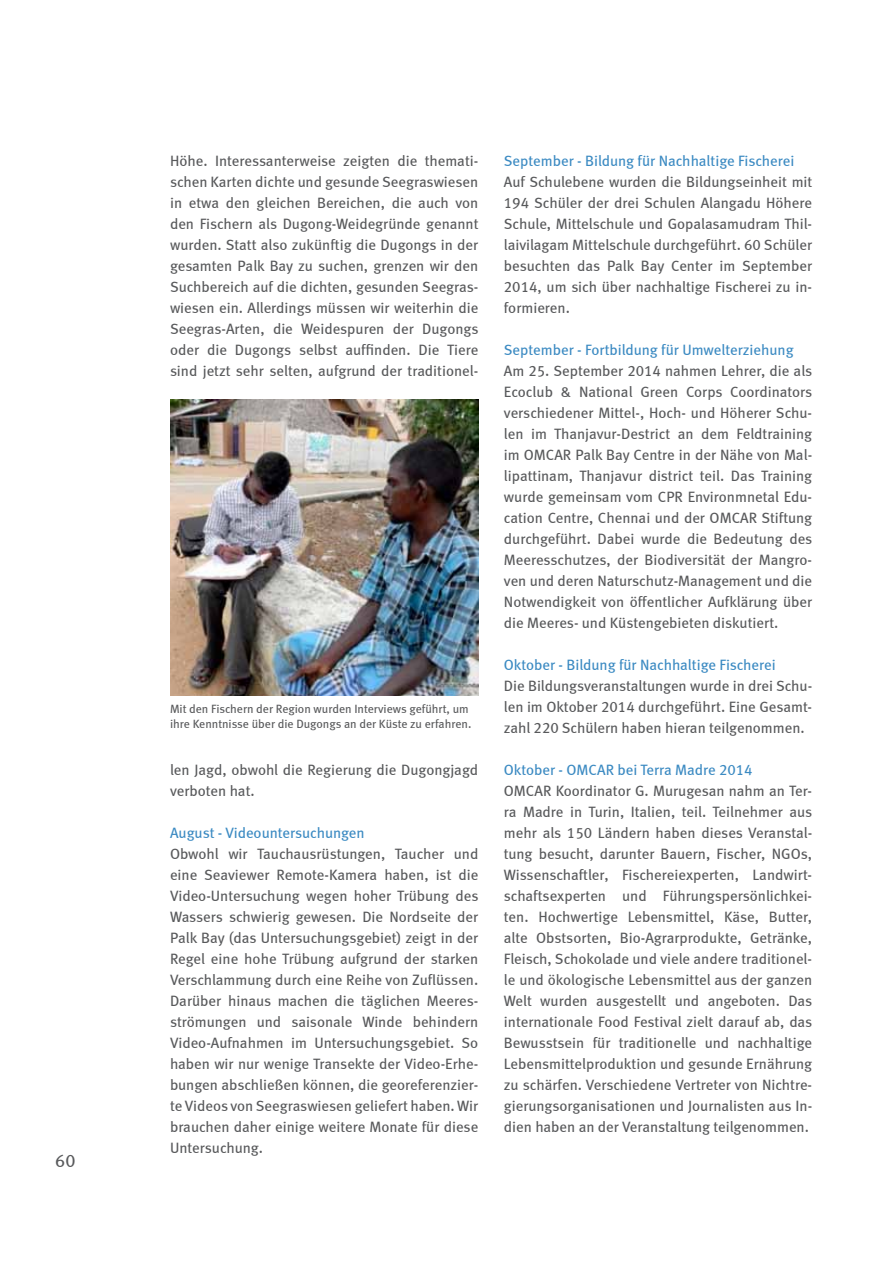
<style>
.page{position:relative;width:893px;height:1263px;background:#fff}
.page>*{position:absolute;margin:0;border:0;box-sizing:border-box;transform-origin:0 0}
.t1{font:18px "Meta Book LF";color:#58595b}
.t2{font:15px/21px "Meta Book LF";color:#58595b;text-align:justify}
.t3{font:15px "Meta Book LF";color:#3b8ac2}
.t4{font:12px/15px "Meta Book LF";color:#58595b}
</style>
<div class="page">
<img style="left:170px;top:400px;width:308px;height:295px">
<p class="t1" style="left:55px;top:1150px;width:22px">60</p>
<p class="t2" style="left:170px;top:150px;width:310px">Höhe. Interessanterweise zeigten die themati&shy;schen Karten dichte und gesunde Seegraswiesen in etwa den gleichen Bereichen, die auch von den Fischern als Dugong-Weidegründe genannt wurden. Statt also zukünftig die Dugongs in der gesamten Palk Bay zu suchen, grenzen wir den Suchbereich auf die dichten, gesunden Seegras&shy;wiesen ein. Allerdings müssen wir weiterhin die Seegras-Arten, die Weidespuren der Dugongs oder die Dugongs selbst auffinden. Die Tiere sind jetzt sehr selten, aufgrund der traditionel-</p>
<p class="t4" style="left:170px;top:701px;width:303px">Mit den Fischern der Region wurden Interviews geführt, um ihre Kenntnisse über die Dugongs an der Küste zu erfahren.</p>
<p class="t2" style="left:170px;top:759px;width:310px">len Jagd, obwohl die Regierung die Dugongjagd verboten hat.</p>
<p class="t3" style="left:170px;top:824px;width:196px">August - Videountersuchungen</p>
<p class="t2" style="left:170px;top:843px;width:310px">Obwohl wir Tauchausrüstungen, Taucher und eine Seaviewer Remote-Kamera haben, ist die Video-Untersuchung wegen hoher Trübung des Wassers schwierig gewesen. Die Nordseite der Palk Bay (das Untersuchungsgebiet) zeigt in der Regel eine hohe Trübung aufgrund der starken Verschlammung durch eine Reihe von Zuflüssen.<br>Darüber hinaus machen die täglichen Meeres&shy;strömungen und saisonale Winde behindern Video-Aufnahmen im Untersuchungsgebiet. So haben wir nur wenige Transekte der Video-Erhe&shy;bungen abschließen können, die georeferenzier&shy;te Videos von Seegraswiesen geliefert haben. Wir brauchen daher einige weitere Monate für diese Untersuchung.</p>
<p class="t3" style="left:504px;top:152px;width:292px">September - Bildung für Nachhaltige Fischerei</p>
<p class="t2" style="left:504px;top:171px;width:310px">Auf Schulebene wurden die Bildungseinheit mit 194 Schüler der drei Schulen Alangadu Höhere Schule, Mittelschule und Gopalasamudram Thil&shy;laivilagam Mittelschule durchgeführt. 60 Schüler besuchten das Palk Bay Center im September 2014, um sich über nachhaltige Fischerei zu in&shy;formieren.</p>
<p class="t3" style="left:504px;top:341px;width:291px">September - Fortbildung für Umwelterziehung</p>
<p class="t2" style="left:504px;top:360px;width:310px">Am 25. September 2014 nahmen Lehrer, die als Ecoclub &amp; National Green Corps Coordinators verschiedener Mittel-, Hoch- und Höherer Schu&shy;len im Thanjavur-Destrict an dem Feldtraining im OMCAR Palk Bay Centre in der Nähe von Mal&shy;lipattinam, Thanjavur district teil. Das Training wurde gemeinsam vom CPR Environmnetal Edu&shy;cation Centre, Chennai und der OMCAR Stiftung durchgeführt. Dabei wurde die Bedeutung des Meeresschutzes, der Biodiversität der Mangro&shy;ven und deren Naturschutz-Management und die Notwendigkeit von öffentlicher Aufklärung über die Meeres- und Küstengebieten diskutiert.</p>
<p class="t3" style="left:504px;top:656px;width:273px">Oktober - Bildung für Nachhaltige Fischerei</p>
<p class="t2" style="left:504px;top:675px;width:310px">Die Bildungsveranstaltungen wurde in drei Schu&shy;len im Oktober 2014 durchgeführt. Eine Gesamt&shy;zahl 220 Schülern haben hieran teilgenommen.</p>
<p class="t3" style="left:504px;top:761px;width:250px">Oktober - OMCAR bei Terra Madre 2014</p>
<p class="t2" style="left:504px;top:780px;width:310px">OMCAR Koordinator G. Murugesan nahm an Ter&shy;ra Madre in Turin, Italien, teil. Teilnehmer aus mehr als 150 Ländern haben dieses Veranstal&shy;tung besucht, darunter Bauern, Fischer, NGOs, Wissenschaftler, Fischereiexperten, Landwirt&shy;schaftsexperten und Führungspersönlichkei&shy;ten. Hochwertige Lebensmittel, Käse, Butter, alte Obstsorten, Bio-Agrarprodukte, Getränke, Fleisch, Schokolade und viele andere traditionel&shy;le und ökologische Lebensmittel aus der ganzen Welt wurden ausgestellt und angeboten. Das internationale Food Festival zielt darauf ab, das Bewusstsein für traditionelle und nachhaltige Lebensmittelproduktion und gesunde Ernährung zu schärfen. Verschiedene Vertreter von Nichtre&shy;gierungsorganisationen und Journalisten aus In&shy;dien haben an der Veranstaltung teilgenommen.</p>
</div>
